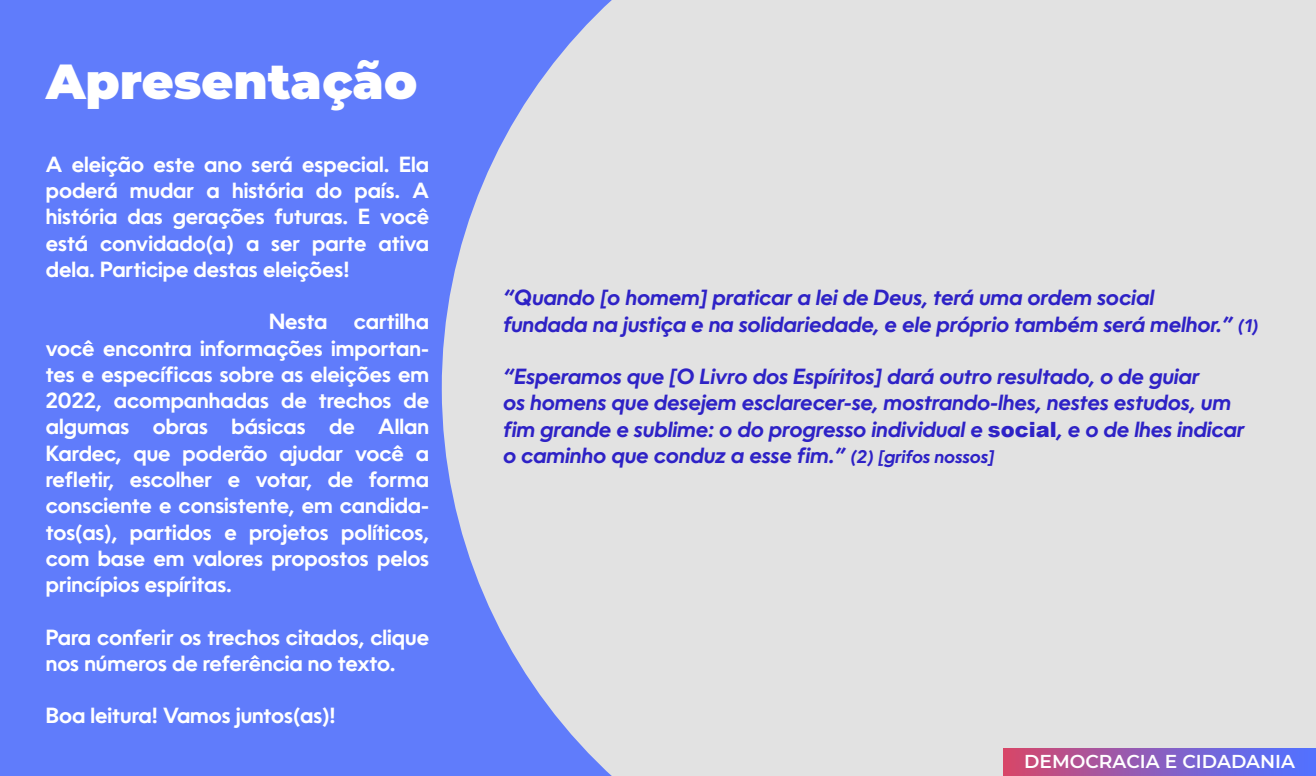
<style>
.page{position:relative;width:1316px;height:776px;background:#fff}
.page>*{position:absolute;margin:0;border:0;box-sizing:border-box;transform-origin:0 0}
.t1{font:900 49px "Montserrat";color:#fff}
.t2{font:600 21px/26.2px "Oceanwide";color:#fff;text-align:justify}
.t3{font:italic 600 21px/26.2px "Oceanwide";color:#2e22c6}
.t4{font:600 18.55px "Montserrat";color:#fff}
.s1{font-size:17.5px}
.s2{font-family:"Arial";font-weight:900;font-style:normal}
</style>
<div class="page">
<div style="left:0;top:0;width:1316px;height:775px;background:#607cfb"></div>
<div style="left:441px;top:0;width:875px;height:775px;background:#e2e2e2"></div>
<div style="left:1003px;top:747px;width:313px;height:28px;background:linear-gradient(to right,#d2486e,#4874ff)"></div>
<h1 class="t1" style="left:46px;top:45px;width:373px">Apresentação</h1>
<p class="t2" style="left:46px;top:150px;width:385px">A eleição este ano será especial. Ela poderá mudar a história do país. A história das gerações futuras. E você está convidado(a) a ser parte ativa dela. Participe destas eleições!</p>
<p class="t2" style="left:269px;top:307px;width:60px">Nesta</p>
<p class="t2" style="left:46px;top:307px;width:385px;text-indent:308px">cartilha você encontra informações importan&shy;tes e específicas sobre as eleições em 2022, acompanhadas de trechos de algumas obras básicas de Allan Kardec, que poderão ajudar você a refletir, escolher e votar, de forma consciente e consistente, em candida&shy;tos(as), partidos e projetos políticos, com base em valores propostos pelos princípios espíritas.</p>
<p class="t2" style="left:46px;top:622px;width:385px">Para conferir os trechos citados, clique nos números de referência no texto.</p>
<p class="t2" style="left:46px;top:701px;width:291px">Boa leitura! Vamos juntos(as)!</p>
<p class="t3" style="left:503px;top:283px;width:757px">“Quando [o homem] praticar a lei de Deus, terá uma ordem social<br>fundada na justiça e na solidariedade, e ele próprio também será melhor.” <span class="s1">(1)</span></p>
<p class="t3" style="left:503px;top:362px;width:743px">“Esperamos que [O Livro dos Espíritos] dará outro resultado, o de guiar<br>os homens que desejem esclarecer-se, mostrando-lhes, nestes estudos, um fim grande e sublime: o do progresso individual e <span class="s2">social</span>, e o de lhes indicar o caminho que conduz a esse fim.” <span class="s1">(2) [grifos nossos]</span></p>
<p class="t4" style="left:1024px;top:748px;width:272px">DEMOCRACIA E CIDADANIA</p>
</div>
